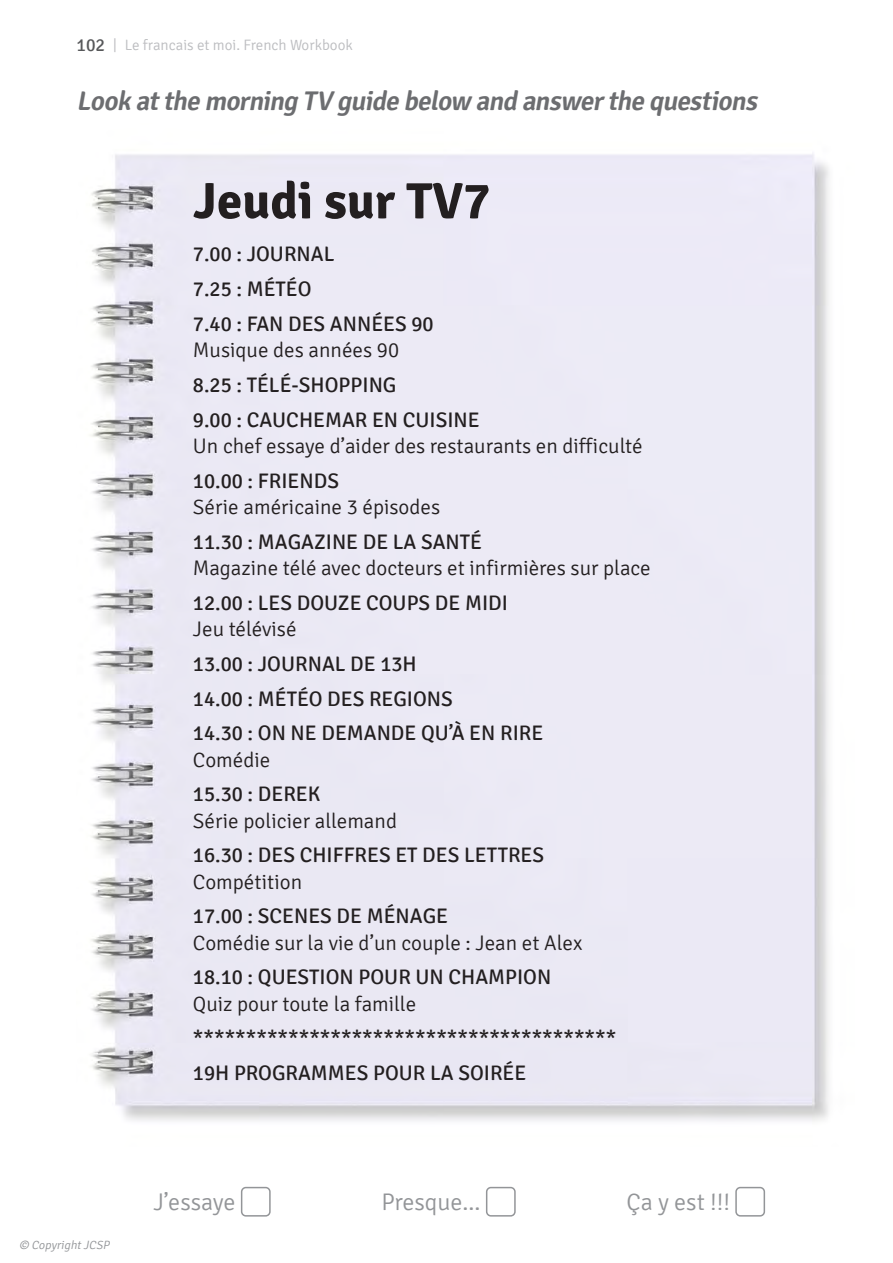
<style>
.page{position:relative;width:893px;height:1263px;background:#fff}
.page>*{position:absolute;margin:0;border:0;box-sizing:border-box;transform-origin:0 0}
.t1{font:700 51px "Signika";color:#231f20}
.t2{font:italic 600 27px "Signika";color:#6c6d70}
.t3{font:300 24px "Signika";color:#939598}
.t4{font:21px/34.8px "Signika";color:#231f20}
.t5{font:300 21px "Signika";color:#231f20}
.t6{font:300 15px "Signika";color:#bcbdc0}
.t7{font:italic 300 12px "Signika";color:#939598}
.s1{font-weight:400;font-size:18px;color:#57585a}
</style>
<div class="page">
<div style="left:241px;top:1187px;width:30px;height:29px;border:2px solid #939598;border-radius:4px"></div>
<div style="left:486px;top:1187px;width:30px;height:29px;border:2px solid #939598;border-radius:4px"></div>
<div style="left:735px;top:1187px;width:30px;height:29px;border:2px solid #939598;border-radius:4px"></div>
<img style="left:91px;top:153px;width:738px;height:968px">
<p class="t6" style="left:77px;top:37px;width:278px"><span class="s1">102</span> | Le francais et moi. French Workbook</p>
<p class="t2" style="left:77px;top:86px;width:688px">Look atthe morning TV guide below and answerthe questions</p>
<h1 class="t1" style="left:193px;top:170px;width:299px">Jeudi sur TV7</h1>
<p class="t4" style="left:193px;top:237px;width:242px">7.00 : JOURNAL<br>7.25 : MÉTÉO<br>7.40 : FAN DES ANNÉES 90</p>
<p class="t5" style="left:193px;top:339px;width:208px">Musique des années 90</p>
<p class="t4" style="left:193px;top:368px;width:288px">8.25 : TÉLÉ-SHOPPING<br>9.00 : CAUCHEMAR EN CUISINE</p>
<p class="t5" style="left:193px;top:434px;width:451px">Un chef essaye d’aider des restaurants en difficulté</p>
<p class="t4" style="left:193px;top:464px;width:148px">10.00 : FRIENDS</p>
<p class="t5" style="left:193px;top:495px;width:249px">Série américaine 3 épisodes</p>
<p class="t4" style="left:193px;top:525px;width:291px">11.30 : MAGAZINE DE LA SANTÉ</p>
<p class="t5" style="left:193px;top:556px;width:459px">Magazine télé avec docteurs et infirmières sur place</p>
<p class="t4" style="left:193px;top:586px;width:316px">12.00 : LES DOUZE COUPS DE MIDI</p>
<p class="t5" style="left:193px;top:617px;width:105px">Jeu télévisé</p>
<p class="t4" style="left:193px;top:647px;width:352px">13.00 : JOURNAL DE 13H<br>14.00 : MÉTÉO DES REGIONS<br>14.30 : ON NE DEMANDE QU’À EN RIRE</p>
<p class="t5" style="left:193px;top:748px;width:79px">Comédie</p>
<p class="t4" style="left:193px;top:777px;width:129px">15.30 : DEREK</p>
<p class="t5" style="left:193px;top:809px;width:206px">Série policier allemand</p>
<p class="t4" style="left:193px;top:838px;width:353px">16.30 : DES CHIFFRES ET DES LETTRES</p>
<p class="t5" style="left:193px;top:870px;width:111px">Compétition</p>
<p class="t4" style="left:193px;top:899px;width:257px">17.00 : SCENES DE MÉNAGE</p>
<p class="t5" style="left:193px;top:931px;width:391px">Comédie sur la vie d’un couple : Jean et Alex</p>
<p class="t4" style="left:193px;top:960px;width:360px">18.10 : QUESTION POUR UN CHAMPION</p>
<p class="t5" style="left:193px;top:992px;width:225px">Quiz pour toute la famille</p>
<p class="t4" style="left:193px;top:1021px;width:425px">****************************************<br>19H PROGRAMMES POUR LA SOIRÉE</p>
<p class="t7" style="left:19px;top:1238px;width:94px">© CopyrightJCSP</p>
<p class="t3" style="left:153px;top:1189px;width:84px">J’essaye</p>
<p class="t3" style="left:382px;top:1189px;width:101px">Presque...</p>
<p class="t3" style="left:627px;top:1189px;width:105px">Ça y est !!!</p>
</div>
